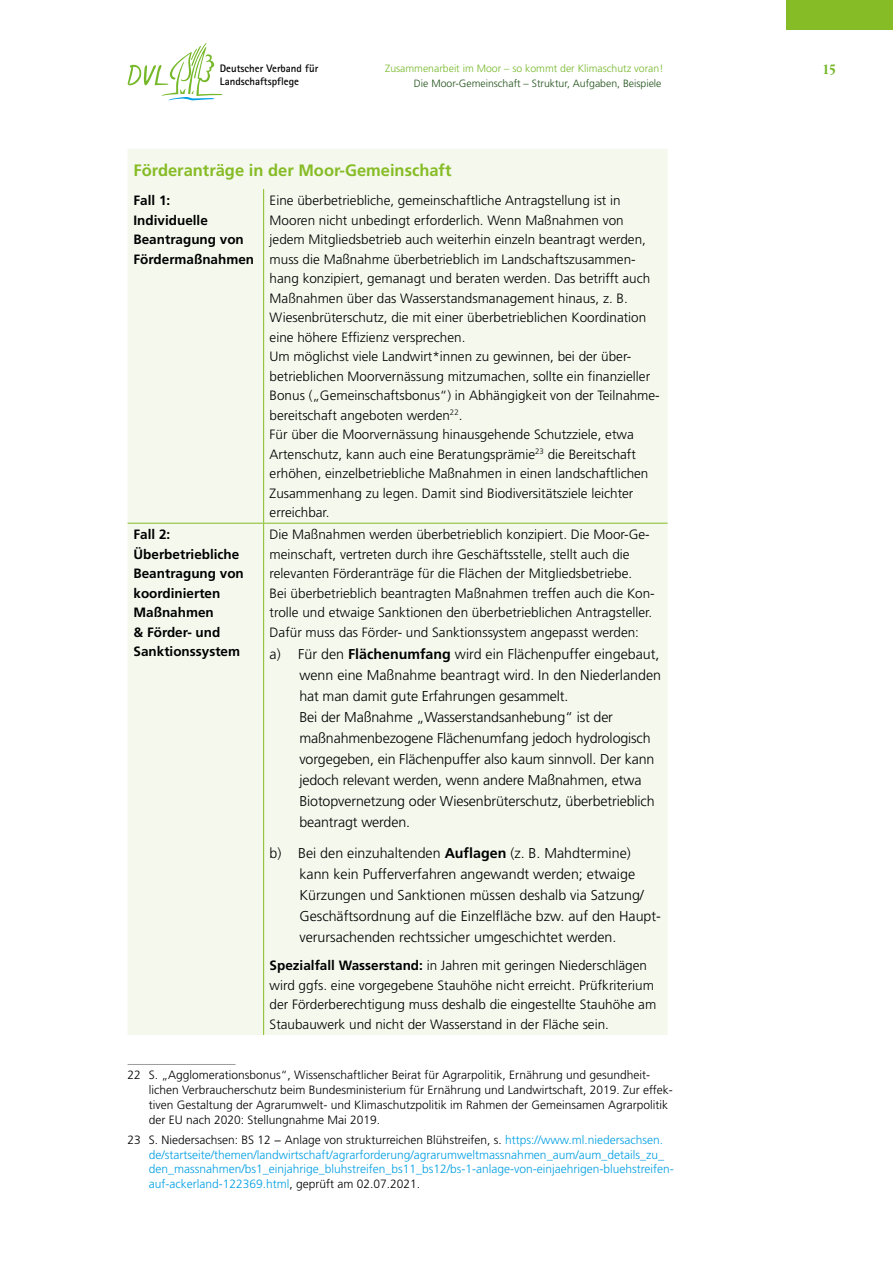
<style>
.page{position:relative;width:893px;height:1263px;background:#fff}
.page>*{position:absolute;margin:0;border:0;box-sizing:border-box;transform-origin:0 0}
.th__Tabelle_Head{font:700 16.5px "Frutiger LT Std";color:#86bc25}
.t1{font:700 condensed 15px "ITC Garamond Std";color:#76b82a}
.t2{font:300 14.25px/21px "Frutiger LT Std";letter-spacing:-.01em;color:#000}
.Tabelle{font:300 13.5px/19.5px "Frutiger LT Std";color:#000}
.td{font:700 13.5px/19.5px "Frutiger LT Std";color:#000}
.Fußnote{font:300 12px/14.9px "Frutiger LT Std";color:#009fe3}
.Fußnote-2{font:300 12px/15px "Frutiger LT Std";color:#000}
.t3{font:700 10.8px "Rotis Sans Serif";color:#000}
.t4{font:300 10.5px "Frutiger LT Std";color:#205118}
.t5{font:300 10.5px "Frutiger LT Std";color:#76b82a}
.s1{font-weight:700}
.s2{color:#000}
</style>
<div class="page">
<div style="left:787px;top:0;width:106px;height:30px;background:#86bc25"></div>
<svg style="left:128px;top:43px;width:95px;height:58px"></svg>
<div style="left:128px;top:149px;width:540px;height:886px;background:#f4f8ed"></div>
<hr style="left:263px;top:189px;width:1px;height:334px;background:#86bc25">
<hr style="left:128px;top:523px;width:136px;height:1px;background:#86bc25">
<hr style="left:264px;top:523px;width:404px;height:1px;background:#86bc25">
<hr style="left:263px;top:524px;width:1px;height:511px;background:#86bc25">
<hr style="left:128px;top:1064px;width:108px;height:1px;background:#9d9d9c">
<p class="t5" style="left:385px;top:62px;width:280px">Zusammenarbeit im Moor – so kommt der Klimaschutz voran!</p>
<p class="t3" style="left:220px;top:62px;width:100px">Deutscher Verband für</p>
<p class="t1" style="left:822px;top:61px;width:15px">15</p>
<p class="t3" style="left:220px;top:75px;width:81px">Landschaftspflege</p>
<p class="t4" style="left:414px;top:77px;width:249px">Die Moor-Gemeinschaft – Struktur, Aufgaben, Beispiele</p>
<p class="th__Tabelle_Head" style="left:134px;top:160px;width:319px">Förderanträge in der Moor-Gemeinschaft</p>
<p class="td" style="left:134px;top:191px;width:38px">Fall 1:</p>
<p class="td" style="left:134px;top:210px;width:122px">Individuelle<br>Beantragung von<br>Fördermaßnahmen</p>
<p class="Tabelle" style="left:270px;top:191px;width:382px">Eine überbetriebliche, gemeinschaftliche Antragstellung ist in Mooren nicht unbedingt erforderlich. Wenn Maßnahmen von jedem Mitgliedsbetrieb auch weiterhin einzeln beantragt werden, muss die Maßnahme überbetrieblich im Landschaftszusammen&shy;hang konzipiert, gemanagt und beraten werden. Das betrifft auch Maßnahmen über das Wasserstandsmanagement hinaus, z. B.<br>Wiesenbrüterschutz, die mit einer überbetrieblichen Koordination eine höhere Effizienz versprechen.</p>
<p class="Tabelle" style="left:270px;top:347px;width:392px">Um möglichst viele Landwirt*innen zu gewinnen, bei der über&shy;betrieblichen Moorvernässung mitzumachen, sollte ein finanzieller Bonus („Gemeinschaftsbonus“) in Abhängigkeit von der Teilnahme&shy;bereitschaft angeboten werden<sup>22</sup>.</p>
<p class="Tabelle" style="left:270px;top:425px;width:380px">Für über die Moorvernässung hinausgehende Schutzziele, etwa Artenschutz, kann auch eine Beratungsprämie<sup>23</sup> die Bereitschaft erhöhen, einzelbetriebliche Maßnahmen in einen landschaftlichen Zusammenhang zu legen. Damit sind Biodiversitätsziele leichter erreichbar.</p>
<p class="td" style="left:134px;top:525px;width:38px">Fall 2:</p>
<p class="td" style="left:134px;top:544px;width:112px">Überbetriebliche<br>Beantragung von koordinierten<br>Maßnahmen<br>&amp; Förder- und<br>Sanktionssystem</p>
<p class="Tabelle" style="left:270px;top:525px;width:382px">Die Maßnahmen werden überbetrieblich konzipiert. Die Moor-Ge&shy;meinschaft, vertreten durch ihre Geschäftsstelle, stellt auch die relevanten Förderanträge für die Flächen der Mitgliedsbetriebe.</p>
<p class="Tabelle" style="left:270px;top:583px;width:387px">Bei überbetrieblich beantragten Maßnahmen treffen auch die Kon&shy;trolle und etwaige Sanktionen den überbetrieblichen Antragsteller.<br>Dafür muss das Förder- und Sanktionssystem angepasst werden:</p>
<p class="t2" style="left:299px;top:644px;width:363px;text-indent:-30px">a) Für den <span class="s1">Flächenumfang</span> wird ein Flächenpuffer eingebaut, wenn eine Maßnahme beantragt wird. In den Niederlanden hat man damit gute Erfahrungen gesammelt.<br>Bei der Maßnahme „Wasserstandsanhebung“ ist der maßnahmenbezogene Flächenumfang jedoch hydrologisch vorgegeben, ein Flächenpuffer also kaum sinnvoll. Der kann jedoch relevant werden, wenn andere Maßnahmen, etwa Biotopvernetzung oder Wiesenbrüterschutz, überbetrieblich beantragt werden.</p>
<p class="t2" style="left:299px;top:843px;width:363px;text-indent:-30px">b) Bei den einzuhaltenden <span class="s1">Auflagen</span> (z. B. Mahdtermine) kann kein Pufferverfahren angewandt werden; etwaige Kürzungen und Sanktionen müssen deshalb via Satzung/ Geschäftsordnung auf die Einzelfläche bzw. auf den Haupt&shy;verursachenden rechtssicher umgeschichtet werden.</p>
<p class="Tabelle" style="left:270px;top:956px;width:388px"><span class="s1">Spezialfall Wasserstand:</span> in Jahren mit geringen Niederschlägen wird ggfs. eine vorgegebene Stauhöhe nicht erreicht. Prüfkriterium der Förderberechtigung muss deshalb die eingestellte Stauhöhe am Staubauwerk und nicht der Wasserstand in der Fläche sein.</p>
<p class="Fußnote-2" style="left:149px;top:1068px;width:526px;text-indent:-21px">22 S. „Agglomerationsbonus“, Wissenschaftlicher Beirat für Agrarpolitik, Ernährung und gesundheit&shy;lichen Verbraucherschutz beim Bundesministerium für Ernährung und Landwirtschaft, 2019. Zur effek&shy;tiven Gestaltung der Agrarumwelt- und Klimaschutzpolitik im Rahmen der Gemeinsamen Agrarpolitik der EU nach 2020: Stellungnahme Mai 2019.</p>
<p class="Fußnote" style="left:149px;top:1132px;width:526px;text-indent:-21px"><span class="s2">23 S. Niedersachsen: BS 12 − Anlage von strukturreichen Blühstreifen, s.</span> https://www.ml.niedersachsen. de/startseite/themen/landwirtschaft/agrarforderung/agrarumweltmassnahmen_aum/aum_details_zu_ den_massnahmen/bs1_einjahrige_bluhstreifen_bs11_bs12/bs-1-anlage-von-einjaehrigen-bluehstreifen&shy;auf-ackerland-122369.html<span class="s2">, geprüft am 02.07.2021.</span></p>
</div>
